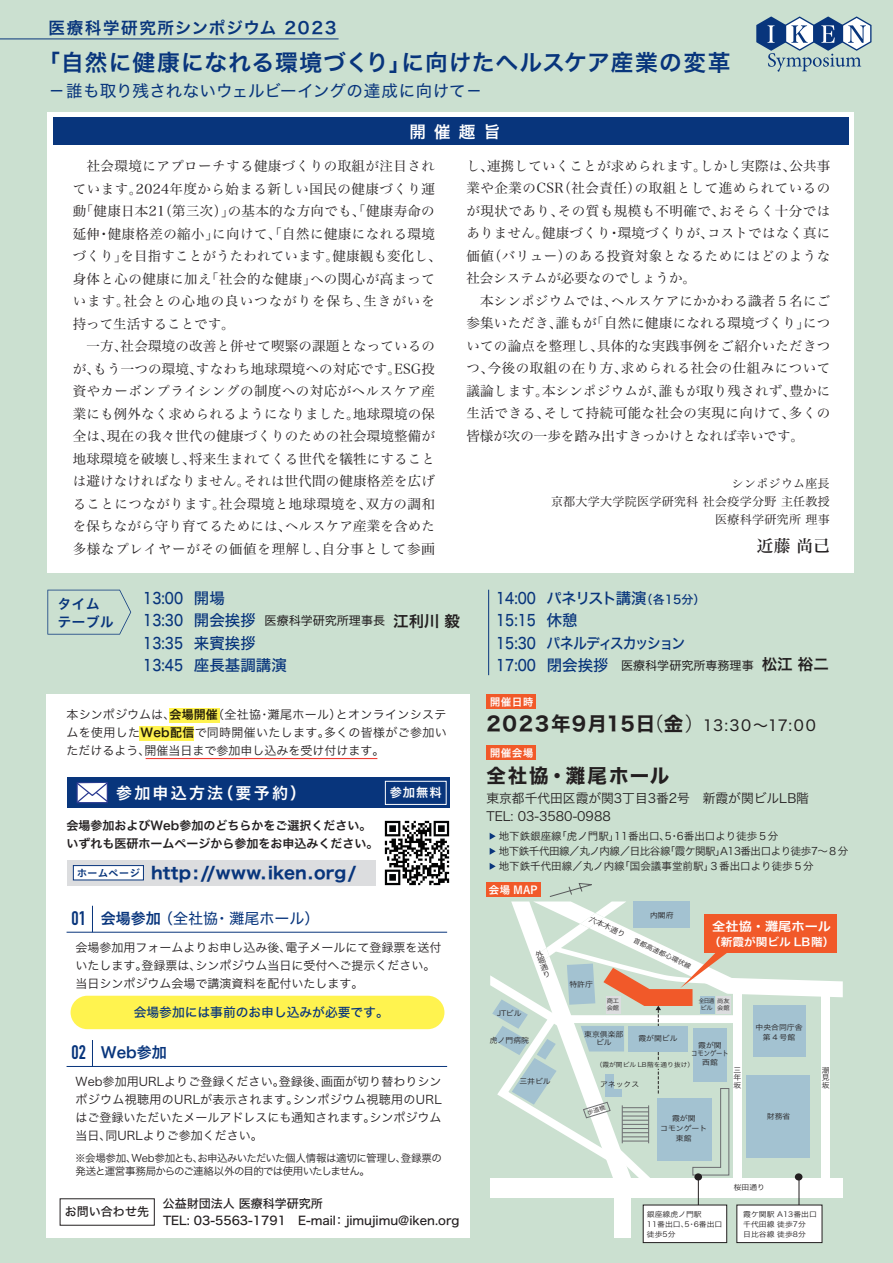
<style>
.page{position:relative;width:893px;height:1263px;background:#cbe0d0}
.page>*{position:absolute;margin:0;border:0;box-sizing:border-box;transform-origin:0 0}
.t1{font:22.8px "Hira Kaku Std W6";letter-spacing:.04em;color:#08357c}
.t2{font:19.5px "Hira Kaku Std W7";letter-spacing:.085em;color:#231f20}
.t3{font:700 19.35px "DIN Condensed";color:#08357c}
.t4{font:16.65px "Hira Kaku Std W7";letter-spacing:.01em;color:#08357c}
.t5{font:16.5px "Hira Kaku Std W4";letter-spacing:.01em;color:#08357c}
.t6{font:16.5px "Hira Kaku Std W6";letter-spacing:.1em;color:#08357c}
.t7{font:16.5px "Hira Kaku Std W6";color:#fff}
.t8{font:16.5px "Hira Min Std W5";color:#231f20}
.t9{font:15.9px "Hira Kaku Std W6";letter-spacing:.14em;color:#fff}
.t10{font:15.45px/22.5px "Hira Kaku Std W5";color:#08357c;text-align:justify;scale:.85 1}
.t11{font:15.45px/22.5px "Hira Kaku Std W5";letter-spacing:-.08em;color:#08357c}
.t12{font:15.45px/22.5px "Hira Kaku Std W5";color:#08357c}
.t13{font:15px "Hira Kaku Std W4";color:#08357c}
.t14{font:15px "Hira Kaku Std W6";color:#08357c}
.t15{font:13.5px/22.5px "Hira Min Std W3";letter-spacing:.015em;color:#231f20}
.t16{font:13.5px/17.7px "Hira Kaku Std W6";letter-spacing:.05em;color:#08357c}
.t17{font:12.75px/18px "Hira Kaku Pro W3";color:#231f20}
.t18{font:12.75px "Hira Kaku Std W5";color:#08357c}
.t19{font:12.3px "Hira Kaku Pro W6";color:#fff;scale:1.07 1}
.t20{font:12.3px "Hira Kaku Std W6";color:#fff}
.t21{font:12px/18px "Hira Kaku Pro W3";color:#231f20;text-align:justify}
.t22{font:12px "Hira Kaku Std W5";color:#231f20}
.t23{font:12px/18px "Hira Kaku Pro W6";color:#231f20}
.t24{font:12px/18px "Hira Min Std W3";letter-spacing:.025em;color:#231f20;text-align:right}
.t25{font:12px "Hira Kaku Std W4";color:#231f20}
.t26{font:10.95px "Hira Kaku Pro W6";color:#fff;scale:1.07 1}
.t27{font:10.95px "Koburina Go Std W6";color:#fff}
.t28{font:10.8px "Koburina Go Std W6";letter-spacing:.02em;color:#fff}
.t29{font:10.5px/15px "Hira Kaku Pro W3";color:#231f20}
.t30{font:10.5px/13.5px "Hira Kaku Std W3";letter-spacing:-.05em;color:#231f20}
.t31{font:7.35px/10.2px "Hira Kaku Pro W3";color:#231f20;text-align:center;scale:1.07 1}
.t32{font:7.35px "Hira Kaku Pro W3";color:#231f20;scale:1.04 1}
.t33{font:7.35px/7.4px "Hira Kaku Pro W3";color:#231f20;scale:1.06 1}
.t34{font:6.6px "Hira Kaku Pro W3";color:#231f20;scale:1.04 1}
.t35{font:6.3px "Hira Kaku Pro W3";color:#231f20;scale:1.07 1}
.t36{font:5.85px/6.6px "Hira Kaku Pro W3";color:#231f20;scale:1.07 1}
.t37{font:5.85px/6.6px "Hira Kaku Pro W3";color:#231f20;scale:.96 1}
.s1{font-size:12px}
.s2{font-family:"Hira Kaku Std W6";font-size:15.45px}
.s3{font-family:"Hira Kaku Pro W6"}
.s4{font-family:"Koburina Go Std W6";font-size:10.5px}
.s5{font-family:"Hira Kaku Std W6"}
.s6{font-family:"DIN Condensed";font-weight:700;font-size:19.35px}
.s7{font-family:"Hira Kaku Std W2"}
.s8{font-family:"Hira Kaku Std W4";font-size:15px}
</style>
<div class="page">
<div style="left:47px;top:112px;width:807px;height:460px;background:#fff"></div>
<div style="left:53px;top:117px;width:796px;height:27px;background:#08357c"></div>
<svg style="left:47px;top:590px;width:84px;height:44px"></svg>
<hr style="left:0;top:39px;width:339px;height:1px;background:#08357c">
<svg style="left:490px;top:833px;width:6px;height:7px"></svg>
<svg style="left:490px;top:848px;width:6px;height:7px"></svg>
<svg style="left:490px;top:863px;width:6px;height:7px"></svg>
<div style="left:46px;top:694px;width:424px;height:543px;background:#fff"></div>
<div style="left:67px;top:778px;width:382px;height:30px;background:#08357c"></div>
<svg style="left:76px;top:782px;width:32px;height:21px"></svg>
<div style="left:385px;top:781px;width:62px;height:24px;border:1px solid #fff"></div>
<div style="left:486px;top:694px;width:50px;height:15px;background:#f15929"></div>
<div style="left:486px;top:746px;width:50px;height:14px;background:#f15929"></div>
<div style="left:486px;top:882px;width:55px;height:15px;background:#f15929"></div>
<div style="left:614px;top:1184px;width:17px;height:54px;background:#fff"></div>
<div style="left:490px;top:1178px;width:353px;height:20px;background:#fff"></div>
<hr style="left:698px;top:1178px;width:1px;height:30px;background:#231f20">
<hr style="left:799px;top:1178px;width:1px;height:30px;background:#231f20">
<div style="left:643px;top:1204px;width:84px;height:39px;background:#fff;border:1px solid #231f20"></div>
<div style="left:736px;top:1204px;width:86px;height:39px;background:#fff;border:1px solid #231f20"></div>
<hr style="left:67px;top:932px;width:380px;height:1px;background:#08357c">
<hr style="left:67px;top:1066px;width:380px;height:1px;background:#08357c">
<div style="left:71px;top:996px;width:373px;height:33px;background:#fff34f;border-radius:17px"></div>
<svg style="left:92px;top:906px;width:1px;height:26px"></svg>
<svg style="left:92px;top:1040px;width:1px;height:26px"></svg>
<div style="left:67px;top:860px;width:350px;height:25px;background:#dcdddf"></div>
<div style="left:73px;top:865px;width:71px;height:15px;background:#fff;border:1px solid #08357c"></div>
<img style="left:377px;top:820px;width:73px;height:66px">
<div style="left:169px;top:708px;width:51px;height:15px;background:#fff34f"></div>
<div style="left:139px;top:726px;width:55px;height:15px;background:#fff34f"></div>
<hr style="left:146px;top:758px;width:231px;height:1px;background:#ee3e35">
<svg style="left:756px;top:17px;width:115px;height:55px"></svg>
<hr style="left:488px;top:590px;width:1px;height:85px;background:#08357c">
<svg style="left:490px;top:883px;width:353px;height:314px"></svg>
<p class="t6" style="left:49px;top:15px;width:289px">医療科学研究所シンポジウム 2023</p>
<h1 class="t1" style="left:38px;top:45px;width:694px">「自然に健康になれる環境づくり」に向けたヘルスケア産業の変革</h1>
<p class="t5" style="left:49px;top:78px;width:435px">－誰も取り残されないウェルビーイングの達成に向けて－</p>
<p class="t7" style="left:409px;top:119px;width:92px">開催趣旨</p>
<p class="t15" style="left:73px;top:154px;width:370px">　社会環境にアプローチする健康づくりの取組が注目されています。2024年度から始まる新しい国民の健康づくり運動「健康日本21（第三次）」の基本的な方向でも、「健康寿命の延伸・健康格差の縮小」に向けて、「自然に健康になれる環境づくり」を目指すことがうたわれています。健康観も変化し、身体と心の健康に加え「社会的な健康」への関心が高まっています。社会との心地の良いつながりを保ち、生きがいを持って生活することです。<br>　一方、社会環境の改善と併せて喫緊の課題となっているのが、もう一つの環境、すなわち地球環境への対応です。ESG投資やカーボンプライシングの制度への対応がヘルスケア産業にも例外なく求められるようになりました。地球環境の保全は、現在の我々世代の健康づくりのための社会環境整備が地球環境を破壊し、将来生まれてくる世代を犠牲にすることは避けなければなりません。それは世代間の健康格差を広げることにつながります。社会環境と地球環境を、双方の調和を保ちながら守り育てるためには、ヘルスケア産業を含めた多様なプレイヤーがその価値を理解し、自分事として参画</p>
<p class="t15" style="left:466px;top:154px;width:365px">し、連携していくことが求められます。しかし実際は、公共事業や企業のCSR（社会責任）の取組として進められているのが現状であり、その質も規模も不明確で、おそらく十分ではありません。健康づくり・環境づくりが、コストではなく真に価値（バリュー）のある投資対象となるためにはどのような社会システムが必要なのでしょうか。<br>　本シンポジウムでは、ヘルスケアにかかわる識者５名にご参集いただき、誰もが「自然に健康になれる環境づくり」についての論点を整理し、具体的な実践事例をご紹介いただきつつ、今後の取組の在り方、求められる社会の仕組みについて議論します。本シンポジウムが、誰もが取り残されず、豊かに生活できる、そして持続可能な社会の実現に向けて、多くの皆様が次の一歩を踏み出すきっかけとなれば幸いです。</p>
<p class="t24" style="left:551px;top:474px;width:280px">シンポジウム座長<br>京都大学大学院医学研究科 社会疫学分野 主任教授医療科学研究所 理事</p>
<p class="t8" style="left:757px;top:534px;width:75px">近藤 尚己</p>
<p class="t16" style="left:58px;top:595px;width:58px">タイムテーブル</p>
<p class="t10" style="left:143px;top:587px;width:48px">13:00<br>13:30<br>13:35<br>13:45</p>
<p class="t12" style="left:194px;top:587px;width:94px">開場<br>開会挨拶<br>来賓挨拶<br>座長基調講演</p>
<p class="t10" style="left:496px;top:587px;width:48px">14:00<br>15:15<br>15:30<br>17:00</p>
<p class="t11" style="left:546px;top:587px;width:160px">パネリスト講演<span class="s1">（各15分）</span>休憩<br>パネルディスカッション<br>閉会挨拶</p>
<p class="t25" style="left:265px;top:611px;width:197px">医療科学研究所理事長 <span class="s2">江利川 毅</span></p>
<p class="t25" style="left:621px;top:656px;width:209px">医療科学研究所専務理事 <span class="s2">松江 裕二</span></p>
<p class="t21" style="left:67px;top:705px;width:382px">本シンポジウムは、<span class="s3">会場開催</span>（全社協・灘尾ホール）とオンラインシステムを使用した<span class="s3">Web配信</span>で同時開催いたします。多くの皆様がご参加いただけるよう、開催当日まで参加申し込みを受け付けます。</p>
<p class="t9" style="left:116px;top:780px;width:192px">参加申込方法（要予約）</p>
<p class="t20" style="left:390px;top:783px;width:53px">参加無料</p>
<p class="t23" style="left:67px;top:816px;width:313px">会場参加およびWeb参加のどちらかをご選択ください。いずれも医研ホームページから参加をお申込みください。</p>
<p class="t4" style="left:77px;top:859px;width:281px"><span class="s4">ホームページ</span> http://www.iken.org/</p>
<h3 class="t3" style="left:72px;top:905px;width:16px">01</h3>
<p class="t13" style="left:101px;top:906px;width:220px"><span class="s5">会場参加</span> （全社協・灘尾ホール）</p>
<p class="t21" style="left:76px;top:937px;width:368px;text-align:left">会場参加用フォームよりお申し込み後、電子メールにて登録票を送付いたします。登録票は、シンポジウム当日に受付へご提示ください。当日シンポジウム会場で講演資料を配付いたします。</p>
<p class="t18" style="left:134px;top:1003px;width:256px">会場参加には事前のお申し込みが必要です。</p>
<p class="t14" style="left:72px;top:1041px;width:97px"><span class="s6">02</span> Web参加</p>
<p class="t21" style="left:76px;top:1071px;width:368px">Web参加用URLよりご登録ください。登録後、画面が切り替わりシンポジウム視聴用のURLが表示されます。シンポジウム視聴用のURLはご登録いただいたメールアドレスにも通知されます。シンポジウム当日、同URLよりご参加ください。</p>
<p class="t30" style="left:75px;top:1151px;width:368px">※会場参加、Web参加とも、お申込みいただいた個人情報は適切に管理し、登録票の発送と運営事務局からのご連絡以外の目的では使用いたしません。</p>
<p class="t22" style="left:65px;top:1202px;width:85px">お問い合わせ先</p>
<p class="t22" style="left:163px;top:1194px;width:161px">公益財団法人 医療科学研究所</p>
<p class="t22" style="left:163px;top:1211px;width:298px">TEL: 03-5563-1791　E-mail： jimujimu@iken.org</p>
<p class="t28" style="left:490px;top:693px;width:45px">開催日時</p>
<h2 class="t2" style="left:486px;top:709px;width:331px">2023年9月15日<span class="s7">（</span>金<span class="s7">）</span><span class="s8">13:30～17:00</span></h2>
<p class="t28" style="left:490px;top:745px;width:45px">開催会場</p>
<p class="t17" style="left:486px;top:788px;width:324px">東京都千代田区霞が関3丁目3番2号　新霞が関ビルLB階<br>TEL: 03-3580-0988</p>
<p class="t29" style="left:499px;top:828px;width:351px">地下鉄銀座線「虎ノ門駅」11番出口、5・6番出口より徒歩５分<br>地下鉄千代田線／丸ノ内線／日比谷線「霞ケ関駅」A13番出口より徒歩7～８分地下鉄千代田線／丸ノ内線「国会議事堂前駅」３番出口より徒歩５分</p>
<p class="t27" style="left:488px;top:882px;width:51px">会場 MAP</p>
<p class="t31" style="left:650px;top:909px;width:23px">内閣府</p>
<h2 class="t2" style="left:486px;top:760px;width:184px">全社協・灘尾ホール</h2>
<p class="t32" style="left:592px;top:912px;width:39px;rotate:25deg">六本木通り</p>
<p class="t19" style="left:712px;top:915px;width:113px">全社協・灘尾ホール</p>
<p class="t26" style="left:709px;top:932px;width:119px">（新霞が関ビル LB階）</p>
<p class="t34" style="left:636px;top:934px;width:62px;rotate:25deg">首都高速都心環状線</p>
<p class="t33" style="left:534px;top:951px;width:6px;rotate:-17deg">外堀通り</p>
<p class="t31" style="left:569px;top:979px;width:23px">特許庁</p>
<p class="t36" style="left:607px;top:997px;width:13px">商工会館</p>
<p class="t37" style="left:699px;top:997px;width:18px">全日通ビル</p>
<p class="t36" style="left:717px;top:997px;width:13px">尚友会館</p>
<p class="t31" style="left:497px;top:1008px;width:24px">JTビル</p>
<p class="t31" style="left:490px;top:1035px;width:38px">虎ノ門病院</p>
<p class="t31" style="left:519px;top:1076px;width:31px">三井ビル</p>
<p class="t31" style="left:600px;top:1078px;width:38px">アネックス</p>
<p class="t31" style="left:755px;top:1021px;width:45px">中央合同庁舎第4号館</p>
<p class="t31" style="left:584px;top:1029px;width:38px;line-height:8.7px">東京倶楽部ビル</p>
<p class="t31" style="left:638px;top:1033px;width:38px">霞が関ビル</p>
<p class="t31" style="left:691px;top:1040px;width:37px;line-height:8.7px">霞が関<br>コモンゲート西館</p>
<p class="t35" style="left:596px;top:1059px;width:93px">（霞が関ビル LB階を通り抜け）</p>
<p class="t31" style="left:733px;top:1066px;width:9px;line-height:7.4px;text-align:justify">三年坂</p>
<p class="t31" style="left:822px;top:1066px;width:9px;line-height:7.4px;text-align:justify">潮見坂</p>
<p class="t31" style="left:660px;top:1112px;width:45px">霞が関<br>コモンゲート東館</p>
<p class="t31" style="left:767px;top:1110px;width:23px">財務省</p>
<p class="t31" style="left:734px;top:1182px;width:31px">桜田通り</p>
<p class="t31" style="left:647px;top:1208px;width:72px;text-align:left">銀座線虎ノ門駅<br>11番出口、5・6番出口徒歩5分</p>
<p class="t31" style="left:743px;top:1208px;width:70px;text-align:left">霞ケ関駅 A13番出口千代田線 徒歩7分<br>日比谷線 徒歩8分</p>
</div>
